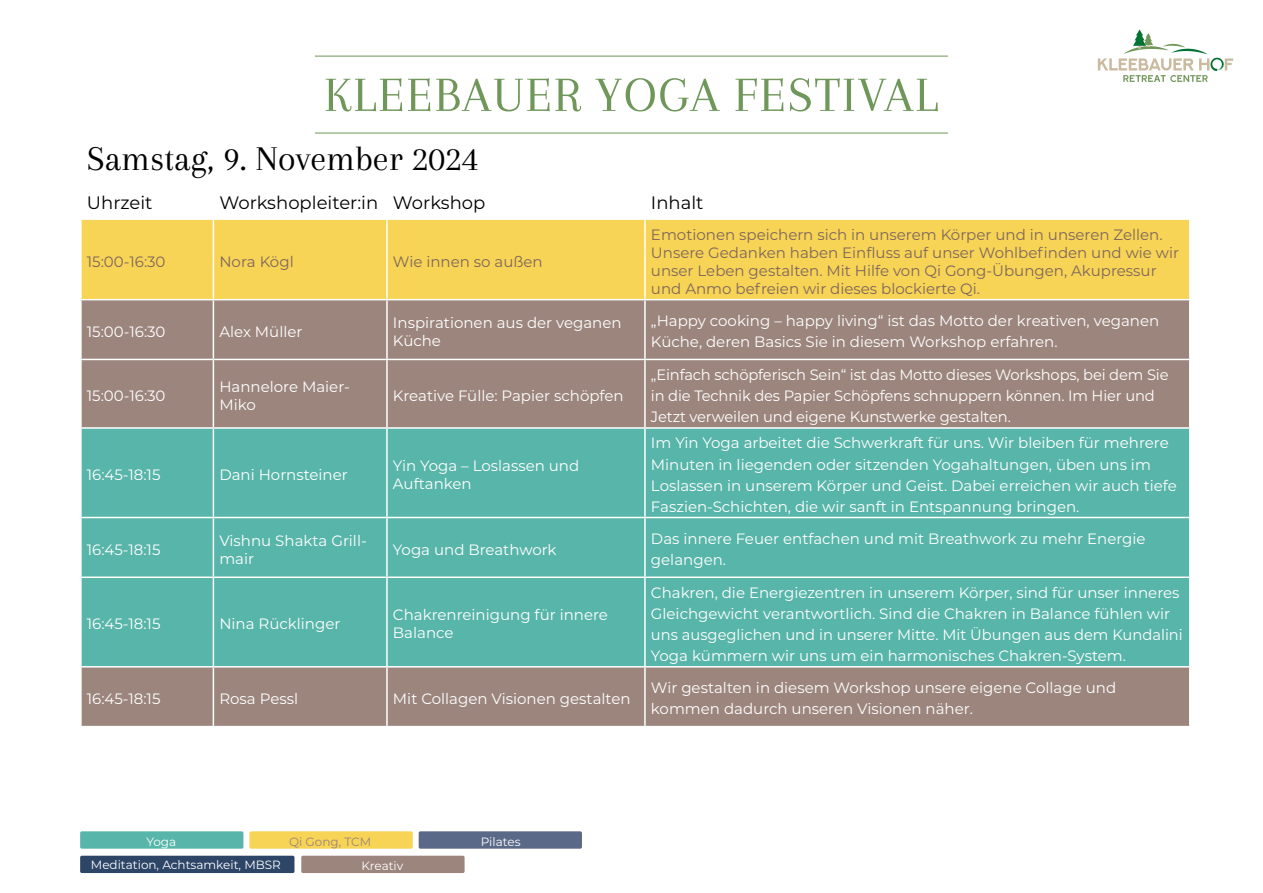
<style>
.page{position:relative;width:1263px;height:893px;background:#fff}
.page>*{position:absolute;margin:0;border:0;box-sizing:border-box;transform-origin:0 0}
.t1{font:51px "Arapey";letter-spacing:.035em;color:#6f9759}
.t2{font:36px "Arapey";color:#000}
.t3{font:18px "Montserrat";color:#000}
.t4{font:15px/21px "Montserrat";color:#fff}
.t5{font:15px/18px "Montserrat";color:#7e665d}
.t6{font:12px "Montserrat";color:#fff}
.t7{font:12px "Montserrat";color:#9b857d}
</style>
<div class="page">
<div style="left:82px;top:220px;width:1107px;height:79px;background:#f7d455"></div>
<div style="left:82px;top:300px;width:1107px;height:426px;background:#9b857d"></div>
<div style="left:82px;top:429px;width:1107px;height:237px;background:#58b5a9"></div>
<hr style="left:213px;top:220px;width:1px;height:79px;background:#fff">
<hr style="left:386px;top:220px;width:2px;height:79px;background:#fff">
<hr style="left:644px;top:220px;width:2px;height:79px;background:#fff">
<hr style="left:213px;top:300px;width:1px;height:59px;background:#fff">
<hr style="left:386px;top:300px;width:2px;height:59px;background:#fff">
<hr style="left:644px;top:300px;width:2px;height:59px;background:#fff">
<hr style="left:80px;top:359px;width:133px;height:1px;background:#fff">
<hr style="left:213px;top:359px;width:174px;height:1px;background:#fff">
<hr style="left:213px;top:360px;width:1px;height:67px;background:#fff">
<hr style="left:387px;top:359px;width:258px;height:1px;background:#fff">
<hr style="left:386px;top:360px;width:2px;height:67px;background:#fff">
<hr style="left:645px;top:359px;width:545px;height:1px;background:#fff">
<hr style="left:644px;top:360px;width:2px;height:67px;background:#fff">
<hr style="left:80px;top:427px;width:133px;height:2px;background:#fff">
<hr style="left:213px;top:427px;width:174px;height:2px;background:#fff">
<hr style="left:213px;top:429px;width:1px;height:88px;background:#fff">
<hr style="left:387px;top:427px;width:258px;height:2px;background:#fff">
<hr style="left:386px;top:429px;width:2px;height:88px;background:#fff">
<hr style="left:645px;top:427px;width:545px;height:2px;background:#fff">
<hr style="left:644px;top:429px;width:2px;height:88px;background:#fff">
<hr style="left:80px;top:517px;width:133px;height:1px;background:#fff">
<hr style="left:213px;top:517px;width:174px;height:1px;background:#fff">
<hr style="left:213px;top:518px;width:1px;height:58px;background:#fff">
<hr style="left:387px;top:517px;width:258px;height:1px;background:#fff">
<hr style="left:386px;top:518px;width:2px;height:58px;background:#fff">
<hr style="left:645px;top:517px;width:545px;height:1px;background:#fff">
<hr style="left:644px;top:518px;width:2px;height:58px;background:#fff">
<hr style="left:80px;top:576px;width:133px;height:2px;background:#fff">
<hr style="left:213px;top:576px;width:174px;height:2px;background:#fff">
<hr style="left:213px;top:578px;width:1px;height:88px;background:#fff">
<hr style="left:387px;top:576px;width:258px;height:2px;background:#fff">
<hr style="left:386px;top:578px;width:2px;height:88px;background:#fff">
<hr style="left:645px;top:576px;width:545px;height:2px;background:#fff">
<hr style="left:644px;top:578px;width:2px;height:88px;background:#fff">
<hr style="left:80px;top:666px;width:133px;height:2px;background:#fff">
<hr style="left:213px;top:666px;width:174px;height:2px;background:#fff">
<hr style="left:213px;top:668px;width:1px;height:58px;background:#fff">
<hr style="left:387px;top:666px;width:258px;height:2px;background:#fff">
<hr style="left:386px;top:668px;width:2px;height:58px;background:#fff">
<hr style="left:645px;top:666px;width:545px;height:2px;background:#fff">
<hr style="left:644px;top:668px;width:2px;height:58px;background:#fff">
<svg style="left:1098px;top:29px;width:135px;height:53px"></svg>
<hr style="left:315px;top:56px;width:633px;height:1px;background:#6f9759">
<hr style="left:315px;top:133px;width:633px;height:1px;background:#6f9759">
<div style="left:419px;top:831px;width:163px;height:18px;background:#5a6987;border-radius:2px"></div>
<div style="left:249px;top:831px;width:164px;height:18px;background:#f7d455;border-radius:2px"></div>
<div style="left:80px;top:856px;width:214px;height:17px;background:#2d4567;border-radius:2px"></div>
<div style="left:301px;top:856px;width:164px;height:17px;background:#9b857d;border-radius:2px"></div>
<div style="left:80px;top:831px;width:163px;height:18px;background:#58b5a9;border-radius:2px"></div>
<h1 class="t1" style="left:324px;top:67px;width:615px">KLEEBAUER YOGA FESTIVAL</h1>
<h2 class="t2" style="left:87px;top:139px;width:393px">Samstag, 9. November 2024</h2>
<p class="t3" style="left:87px;top:190px;width:67px">Uhrzeit</p>
<p class="t3" style="left:219px;top:190px;width:267px">Workshopleiter:in Workshop</p>
<p class="t3" style="left:651px;top:190px;width:54px">Inhalt</p>
<p class="t5" style="left:87px;top:252px;width:80px">15:00-16:30</p>
<p class="t5" style="left:219px;top:252px;width:76px">Nora Kögl</p>
<p class="t5" style="left:393px;top:252px;width:151px">Wie innen so außen</p>
<p class="t5" style="left:651px;top:225px;width:530px">Emotionen speichern sich in unserem Körper und in unseren Zellen.<br>Unsere Gedanken haben Einfluss auf unser Wohlbefinden und wie wir unser Leben gestalten. Mit Hilfe von Qi Gong-Übungen, Akupressur und Anmo befreien wir dieses blockierte Qi.</p>
<p class="t4" style="left:87px;top:320px;width:80px">15:00-16:30</p>
<p class="t4" style="left:219px;top:320px;width:85px">Alex Müller</p>
<p class="t4" style="left:393px;top:313px;width:230px;line-height:18px">Inspirationen aus der veganen<br>Küche</p>
<p class="t4" style="left:651px;top:310px;width:510px">„Happy cooking – happy living“ ist das Motto der kreativen, veganen<br>Küche, deren Basics Sie in diesem Workshop erfahren.</p>
<p class="t4" style="left:87px;top:385px;width:80px">15:00-16:30</p>
<p class="t4" style="left:219px;top:377px;width:132px;line-height:18px">Hannelore Maier-<br>Miko</p>
<p class="t4" style="left:393px;top:385px;width:232px">Kreative Fülle: Papier schöpfen</p>
<p class="t4" style="left:87px;top:464px;width:75px">16:45-18:15</p>
<p class="t4" style="left:219px;top:464px;width:130px">Dani Hornsteiner</p>
<p class="t4" style="left:393px;top:456px;width:188px;line-height:18px">Yin Yoga – Loslassen und<br>Auftanken</p>
<p class="t4" style="left:651px;top:364px;width:519px">„Einfach schöpferisch Sein“ ist das Motto dieses Workshops, bei dem Sie in die Technik des Papier Schöpfens schnuppern können. Im Hier und<br>Jetzt verweilen und eigene Kunstwerke gestalten.</p>
<p class="t4" style="left:651px;top:432px;width:527px">Im Yin Yoga arbeitet die Schwerkraft für uns. Wir bleiben für mehrere Minuten in liegenden oder sitzenden Yogahaltungen, üben uns im Loslassen in unserem Körper und Geist. Dabei erreichen wir auch tiefe Faszien-Schichten, die wir sanft in Entspannung bringen.</p>
<p class="t4" style="left:87px;top:538px;width:75px">16:45-18:15</p>
<p class="t4" style="left:219px;top:531px;width:149px;line-height:18px">Vishnu Shakta Grill&shy;mair</p>
<p class="t4" style="left:393px;top:538px;width:165px">Yoga und Breathwork</p>
<p class="t4" style="left:651px;top:528px;width:496px">Das innere Feuer entfachen und mit Breathwork zu mehr Energie gelangen.</p>
<p class="t4" style="left:87px;top:613px;width:75px">16:45-18:15</p>
<p class="t4" style="left:219px;top:613px;width:123px">Nina Rücklinger</p>
<p class="t4" style="left:393px;top:605px;width:217px;line-height:18px">Chakrenreinigung für innere<br>Balance</p>
<p class="t4" style="left:651px;top:581px;width:533px">Chakren, die Energiezentren in unserem Körper, sind für unser inneres Gleichgewicht verantwortlich. Sind die Chakren in Balance fühlen wir uns ausgeglichen und in unserer Mitte. Mit Übungen aus dem Kundalini Yoga kümmern wir uns um ein harmonisches Chakren-System.</p>
<p class="t4" style="left:87px;top:688px;width:75px">16:45-18:15</p>
<p class="t4" style="left:219px;top:688px;width:80px">Rosa Pessl</p>
<p class="t4" style="left:393px;top:688px;width:239px">Mit Collagen Visionen gestalten</p>
<p class="t4" style="left:651px;top:677px;width:467px">Wir gestalten in diesem Workshop unsere eigene Collage und kommen dadurch unseren Visionen näher.</p>
<p class="t6" style="left:147px;top:833px;width:31px">Yoga</p>
<p class="t7" style="left:289px;top:833px;width:84px">Qi Gong, TCM</p>
<p class="t6" style="left:481px;top:833px;width:41px">Pilates</p>
<p class="t6" style="left:91px;top:856px;width:192px">Meditation, Achtsamkeit, MBSR</p>
<p class="t6" style="left:362px;top:858px;width:43px">Kreativ</p>
</div>
